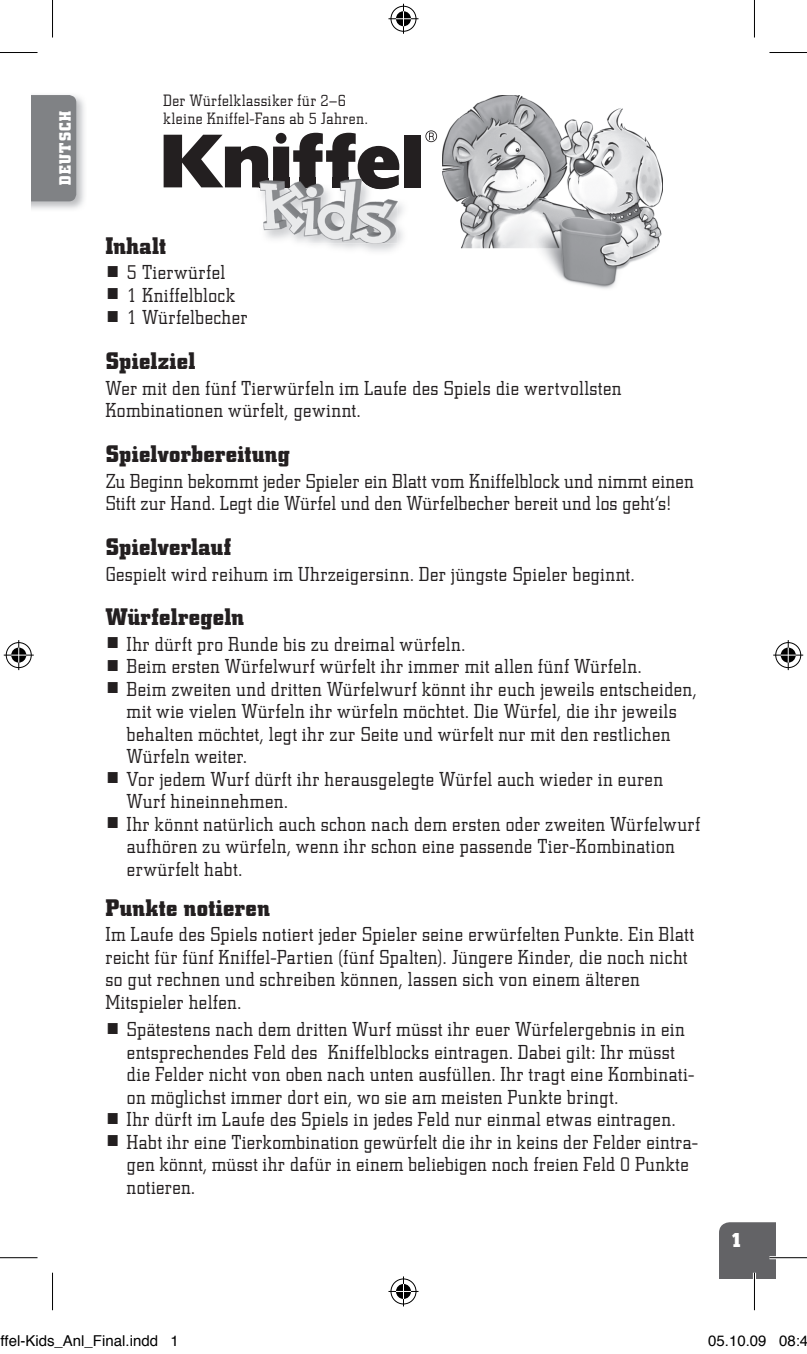
<style>
.page{position:relative;width:807px;height:1354px;background:#fff}
.page>*{position:absolute;margin:0;border:0;box-sizing:border-box;transform-origin:0 0}
.t1{font:700 23.75px "City BQ";letter-spacing:.02em;color:#231f20}
.t2{font:300 20px/22.5px "City BQ";letter-spacing:.035em;color:#231f20}
.t3{font:700 20px "City BQ";color:#fff}
.t4{font:300 16.25px/17.5px "City BQ";letter-spacing:.05em;color:#231f20}
.t5{font:700 16.25px "City BQ";letter-spacing:.085em;color:#fff}
.t6{font:15px "Helvetica";color:#000}
</style>
<div class="page">
<div style="left:404px;top:135px;width:16px;height:52px;background:#231f20"></div>
<img style="left:259px;top:189px;width:139px;height:54px">
<svg style="left:164px;top:133px;width:246px;height:56px"></svg>
<img style="left:273px;top:178px;width:16px;height:9px">
<img style="left:332px;top:178px;width:16px;height:9px">
<img style="left:361px;top:178px;width:37px;height:11px">
<img style="left:299px;top:178px;width:16px;height:9px">
<img style="left:442px;top:95px;width:220px;height:194px">
<svg style="left:425px;top:130px;width:12px;height:12px"></svg>
<div style="left:719px;top:1222px;width:56px;height:56px;background:#636366"></div>
<img style="left:31px;top:96px;width:53px;height:113px">
<div style="left:31px;top:95px;width:45px;height:106px;background:#808285"></div>
<hr style="left:769px;top:1256px;width:38px;height:3px;background:#fff">
<hr style="left:753px;top:1272px;width:3px;height:38px;background:#fff">
<hr style="left:0;top:52px;width:38px;height:1px;background:#000">
<hr style="left:769px;top:52px;width:38px;height:1px;background:#000">
<hr style="left:0;top:1257px;width:38px;height:1px;background:#000">
<hr style="left:769px;top:1257px;width:38px;height:1px;background:#000">
<hr style="left:52px;top:0;width:1px;height:38px;background:#000">
<hr style="left:52px;top:1272px;width:1px;height:38px;background:#000">
<hr style="left:754px;top:0;width:1px;height:38px;background:#000">
<hr style="left:754px;top:1272px;width:1px;height:38px;background:#000">
<div style="left:389px;top:5px;width:28px;height:28px;border:3px solid #fff;border-radius:50%"></div>
<hr style="left:388px;top:17px;width:30px;height:3px;background:#fff">
<hr style="left:402px;top:4px;width:3px;height:30px;background:#fff">
<div style="left:394px;top:10px;width:18px;height:18px;border:3px solid #fff;border-radius:50%"></div>
<div style="left:390px;top:6px;width:26px;height:26px;border:1px solid #000;border-radius:50%"></div>
<hr style="left:388px;top:18px;width:30px;height:1px;background:#000">
<hr style="left:403px;top:4px;width:1px;height:30px;background:#000">
<svg style="left:396px;top:11px;width:15px;height:15px"></svg>
<div style="left:389px;top:1277px;width:28px;height:28px;border:3px solid #fff;border-radius:50%"></div>
<hr style="left:388px;top:1289px;width:30px;height:4px;background:#fff">
<hr style="left:402px;top:1276px;width:3px;height:30px;background:#fff">
<div style="left:394px;top:1282px;width:18px;height:18px;border:3px solid #fff;border-radius:50%"></div>
<div style="left:390px;top:1278px;width:26px;height:26px;border:1px solid #000;border-radius:50%"></div>
<hr style="left:388px;top:1291px;width:30px;height:1px;background:#000">
<hr style="left:403px;top:1276px;width:1px;height:30px;background:#000">
<svg style="left:396px;top:1283px;width:15px;height:15px"></svg>
<div style="left:5px;top:641px;width:28px;height:28px;border:3px solid #fff;border-radius:50%"></div>
<hr style="left:4px;top:653px;width:30px;height:3px;background:#fff">
<hr style="left:17px;top:640px;width:3px;height:30px;background:#fff">
<div style="left:10px;top:646px;width:18px;height:18px;border:3px solid #fff;border-radius:50%"></div>
<div style="left:6px;top:642px;width:26px;height:26px;border:1px solid #000;border-radius:50%"></div>
<hr style="left:4px;top:654px;width:30px;height:1px;background:#000">
<hr style="left:18px;top:640px;width:1px;height:30px;background:#000">
<svg style="left:11px;top:647px;width:15px;height:15px"></svg>
<div style="left:774px;top:641px;width:28px;height:28px;border:3px solid #fff;border-radius:50%"></div>
<hr style="left:773px;top:653px;width:30px;height:3px;background:#fff">
<hr style="left:786px;top:640px;width:3px;height:30px;background:#fff">
<div style="left:779px;top:646px;width:18px;height:18px;border:3px solid #fff;border-radius:50%"></div>
<div style="left:775px;top:642px;width:26px;height:26px;border:1px solid #000;border-radius:50%"></div>
<hr style="left:773px;top:654px;width:30px;height:1px;background:#000">
<hr style="left:787px;top:640px;width:1px;height:30px;background:#000">
<svg style="left:780px;top:647px;width:15px;height:15px"></svg>
<p class="t5" style="left:56px;top:185px;width:76px;rotate:-90deg">DEUTSCH</p>
<p class="t4" style="left:164px;top:92px;width:206px">Der Würfelklassiker für 2–6 kleine Kniffel-Fans ab 5 Jahren.</p>
<p class="t1" style="left:106px;top:232px;width:62px">Inhalt</p>
<p class="t2" style="left:106px;top:262px;width:121px">■ 5 Tierwürfel</p>
<p class="t2" style="left:106px;top:284px;width:130px">■ 1 Kniffelblock</p>
<p class="t2" style="left:106px;top:307px;width:143px">■ 1 Würfelbecher</p>
<p class="t1" style="left:106px;top:347px;width:91px">Spielziel</p>
<p class="t2" style="left:106px;top:377px;width:517px">Wer mit den fünf Tierwürfeln im Laufe des Spiels die wertvollsten<br>Kombinationen würfelt, gewinnt.</p>
<p class="t1" style="left:106px;top:440px;width:185px">Spielvorbereitung</p>
<p class="t2" style="left:106px;top:470px;width:589px">Zu Beginn bekommt jeder Spieler ein Blatt vom Kniffelblock und nimmt einen<br>Stift zur Hand. Legt die Würfel und den Würfelbecher bereit und los geht’s!</p>
<p class="t1" style="left:106px;top:533px;width:127px">Spielverlauf</p>
<p class="t2" style="left:106px;top:563px;width:530px">Gespielt wird reihum im Uhrzeigersinn. Der jüngste Spieler beginnt.</p>
<p class="t1" style="left:106px;top:603px;width:140px">Würfelregeln</p>
<p class="t2" style="left:106px;top:633px;width:361px">■ Ihr dürft pro Runde bis zu dreimal würfeln.</p>
<p class="t2" style="left:106px;top:656px;width:537px">■ Beim ersten Würfelwurf würfelt ihr immer mit allen fünf Würfeln.</p>
<p class="t2" style="left:127px;top:678px;width:571px;text-indent:-21px">■ Beim zweiten und dritten Würfelwurf könnt ihr euch jeweils entscheiden, mit wie vielen Würfeln ihr würfeln möchtet. Die Würfel, die ihr jeweils behalten möchtet, legt ihr zur Seite und würfelt nur mit den restlichen Würfeln weiter.</p>
<p class="t2" style="left:127px;top:768px;width:537px;text-indent:-21px">■ Vor jedem Wurf dürft ihr herausgelegte Würfel auch wieder in euren<br>Wurf hineinnehmen.</p>
<p class="t2" style="left:127px;top:813px;width:574px;text-indent:-21px">■ Ihr könnt natürlich auch schon nach dem ersten oder zweiten Würfelwurf aufhören zu würfeln, wenn ihr schon eine passende Tier-Kombination erwürfelt habt.</p>
<p class="t1" style="left:106px;top:894px;width:166px">Punkte notieren</p>
<p class="t2" style="left:106px;top:923px;width:589px">Im Laufe des Spiels notiert jeder Spieler seine erwürfelten Punkte. Ein Blatt reicht für fünf Kniffel-Partien (fünf Spalten). Jüngere Kinder, die noch nicht so gut rechnen und schreiben können, lassen sich von einem älteren Mitspieler helfen.</p>
<p class="t2" style="left:127px;top:1018px;width:569px;text-indent:-21px">■ Spätestens nach dem dritten Wurf müsst ihr euer Würfelergebnis in ein entsprechendes Feld des Kniffelblocks eintragen. Dabei gilt: Ihr müsst die Felder nicht von oben nach unten ausfüllen. Ihr tragt eine Kombinati&shy;on möglichst immer dort ein, wo sie am meisten Punkte bringt.</p>
<p class="t2" style="left:106px;top:1108px;width:571px">■ Ihr dürft im Laufe des Spiels in jedes Feld nur einmal etwas eintragen.</p>
<p class="t2" style="left:127px;top:1131px;width:572px;text-indent:-21px">■ Habt ihr eine Tierkombination gewürfelt die ihr in keins der Felder eintra&shy;gen könnt, müsst ihr dafür in einem beliebigen noch freien Feld 0 Punkte notieren.</p>
<p class="t3" style="left:731px;top:1228px;width:13px">1</p>
<p class="t6" style="left:0;top:1329px;width:180px">ffel-Kids_Anl_Final.indd 1</p>
<p class="t6" style="left:708px;top:1329px;width:102px">05.10.09 08:4</p>
</div>
